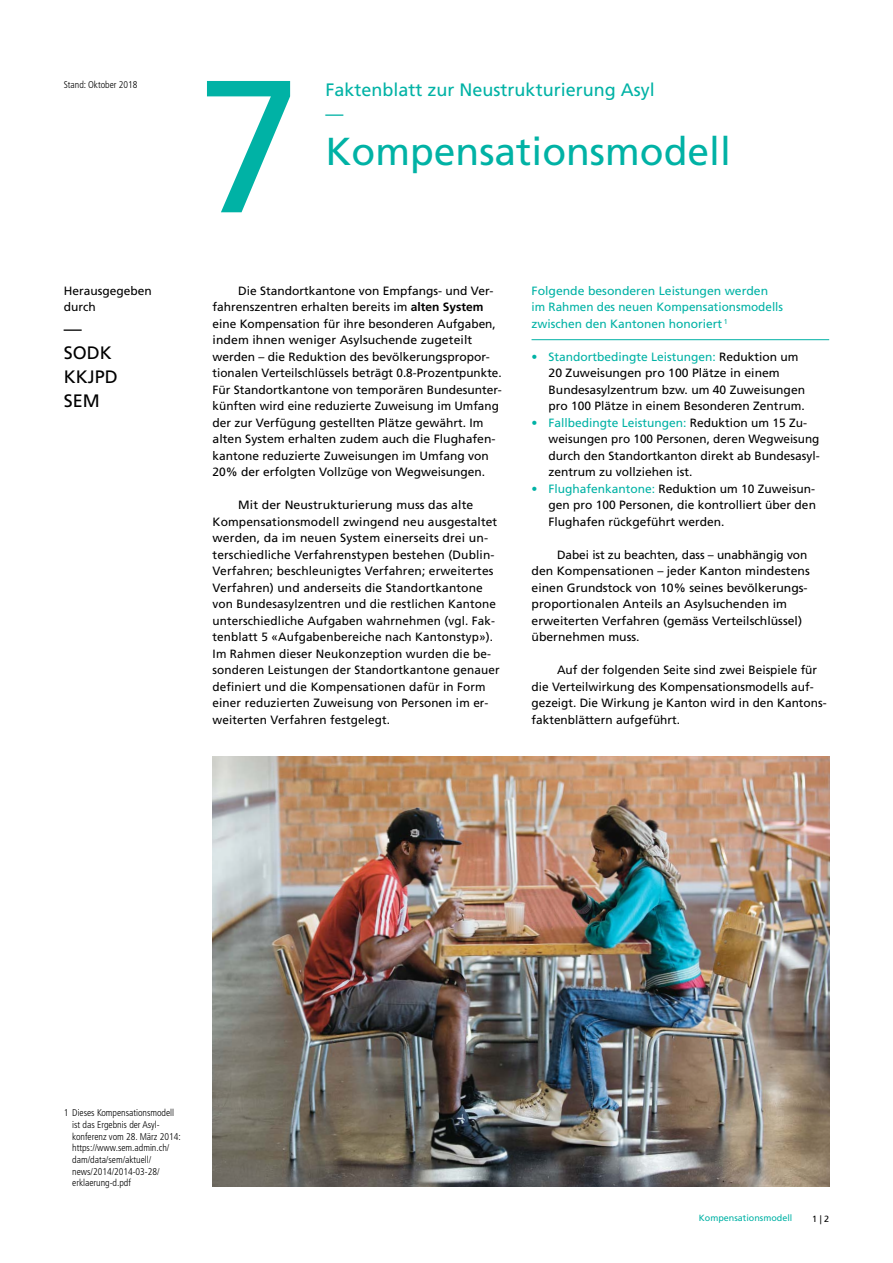
<style>
.page{position:relative;width:893px;height:1263px;background:#fff}
.page>*{position:absolute;margin:0;border:0;box-sizing:border-box;transform-origin:0 0}
.t1{font:188.1px "Frutiger LT Std";color:#00b2a5}
.t2{font:39px "Frutiger LT Std";color:#00b2a5}
.t3{font:18px/24px "Frutiger LT Std";color:#00b2a5}
.t4{font:18px/24px "Frutiger LT Std";color:#000}
.t5{font:12px/16.5px "Frutiger LT Std";color:#000}
.t6{font:12px/16.5px "Frutiger LT Std";color:#00b2a5}
.t7{font:300 condensed 9.75px/11.7px "Frutiger LT Std";letter-spacing:-.005em;color:#000}
.t8{font:9px "Frutiger LT Std";color:#00b2a5}
.t9{font:9px "Frutiger LT Std";color:#000}
.s1{font-weight:700}
.s2{color:#00b2a5}
</style>
<div class="page">
<hr style="left:531px;top:339px;width:298px;height:1px;background:#00b2a5">
<img style="left:213px;top:757px;width:616px;height:429px">
<p class="t7" style="left:64px;top:79px;width:75px">Stand: Oktober 2018</p>
<p class="t5" style="left:64px;top:282px;width:90px">Herausgegeben durch</p>
<h3 class="t4" style="left:64px;top:317px;width:56px">—<br>SODK<br>KKJPD<br>SEM</h3>
<h1 class="t1" style="left:198px;top:36px;width:106px">7</h1>
<h3 class="t3" style="left:326px;top:78px;width:331px">Faktenblatt zur Neustrukturierung Asyl —</h3>
<h2 class="t2" style="left:326px;top:129px;width:407px">Kompensationsmodell</h2>
<p class="t5" style="left:213px;top:282px;width:291px;text-indent:26px">Die Standortkantone von Empfangs- und Ver&shy;fahrenszentren erhalten bereits im <span class="s1">alten System </span>eine Kompensation für ihre besonderen Aufgaben, indem ihnen weniger Asylsuchende zugeteilt werden – die Reduktion des bevölkerungspropor&shy;tionalen Verteilschlüssels beträgt 0.8-Prozentpunkte.<br>Für Standortkantone von temporären Bundesunter&shy;künften wird eine reduzierte Zuweisung im Umfang der zur Verfügung gestellten Plätze gewährt. Im alten System erhalten zudem auch die Flughafen&shy;kantone reduzierte Zuweisungen im Umfang von 20% der erfolgten Vollzüge von Wegweisungen.</p>
<p class="t5" style="left:213px;top:497px;width:289px;text-indent:26px">Mit der Neustrukturierung muss das alte Kompensationsmodell zwingend neu ausgestaltet werden, da im neuen System einerseits drei un&shy;terschiedliche Verfahrenstypen bestehen (Dublin-Verfahren; beschleunigtes Verfahren; erweitertes Verfahren) und anderseits die Standortkantone von Bundesasylzentren und die restlichen Kantone unterschiedliche Aufgaben wahrnehmen (vgl. Fak&shy;tenblatt 5 «Aufgabenbereiche nach Kantonstyp»).<br>Im Rahmen dieser Neukonzeption wurden die be&shy;sonderen Leistungen der Standortkantone genauer definiert und die Kompensationen dafür in Form einer reduzierten Zuweisung von Personen im er&shy;weiterten Verfahren festgelegt.</p>
<p class="t6" style="left:531px;top:282px;width:253px">Folgende besonderen Leistungen werden im Rahmen des neuen Kompensationsmodells zwischen den Kantonen honoriert <sup>1</sup></p>
<p class="t5" style="left:549px;top:348px;width:258px;text-indent:-17px"><span class="s2">• Standortbedingte Leistungen:</span> Reduktion um 20 Zuweisungen pro 100 Plätze in einem Bundesasylzentrum bzw. um 40 Zuweisungen pro 100 Plätze in einem Besonderen Zentrum.</p>
<p class="t5" style="left:549px;top:414px;width:273px;text-indent:-17px"><span class="s2">• Fallbedingte Leistungen:</span> Reduktion um 15 Zu&shy;weisungen pro 100 Personen, deren Wegweisung durch den Standortkanton direkt ab Bundesasyl&shy;zentrum zu vollziehen ist.</p>
<p class="t5" style="left:549px;top:480px;width:269px;text-align:justify;text-indent:-17px"><span class="s2">• Flughafenkantone:</span> Reduktion um 10 Zuweisun&shy;gen pro 100 Personen, die kontrolliert über den Flughafen rückgeführt werden.</p>
<p class="t5" style="left:531px;top:546px;width:280px;text-indent:26px">Dabei ist zu beachten, dass – unabhängig von den Kompensationen – jeder Kanton mindestens einen Grundstock von 10% seines bevölkerungs&shy;proportionalen Anteils an Asylsuchenden im erweiterten Verfahren (gemäss Verteilschlüssel) übernehmen muss.</p>
<p class="t5" style="left:531px;top:662px;width:297px;text-indent:26px">Auf der folgenden Seite sind zwei Beispiele für die Verteilwirkung des Kompensationsmodells auf&shy;gezeigt. Die Wirkung je Kanton wird in den Kantons&shy;faktenblättern aufgeführt.</p>
<p class="t7" style="left:72px;top:1107px;width:110px;text-indent:-9px">1 Dieses Kompensationsmodell ist das Ergebnis der Asyl&shy;konferenz vom 28. März 2014: https://www.sem.admin.ch/ dam/data/sem/aktuell/ news/2014/2014-03-28/ erklaerung-d.pdf</p>
<p class="t8" style="left:699px;top:1212px;width:95px">Kompensationsmodell</p>
<p class="t9" style="left:812px;top:1213px;width:19px">1 | 2</p>
</div>
